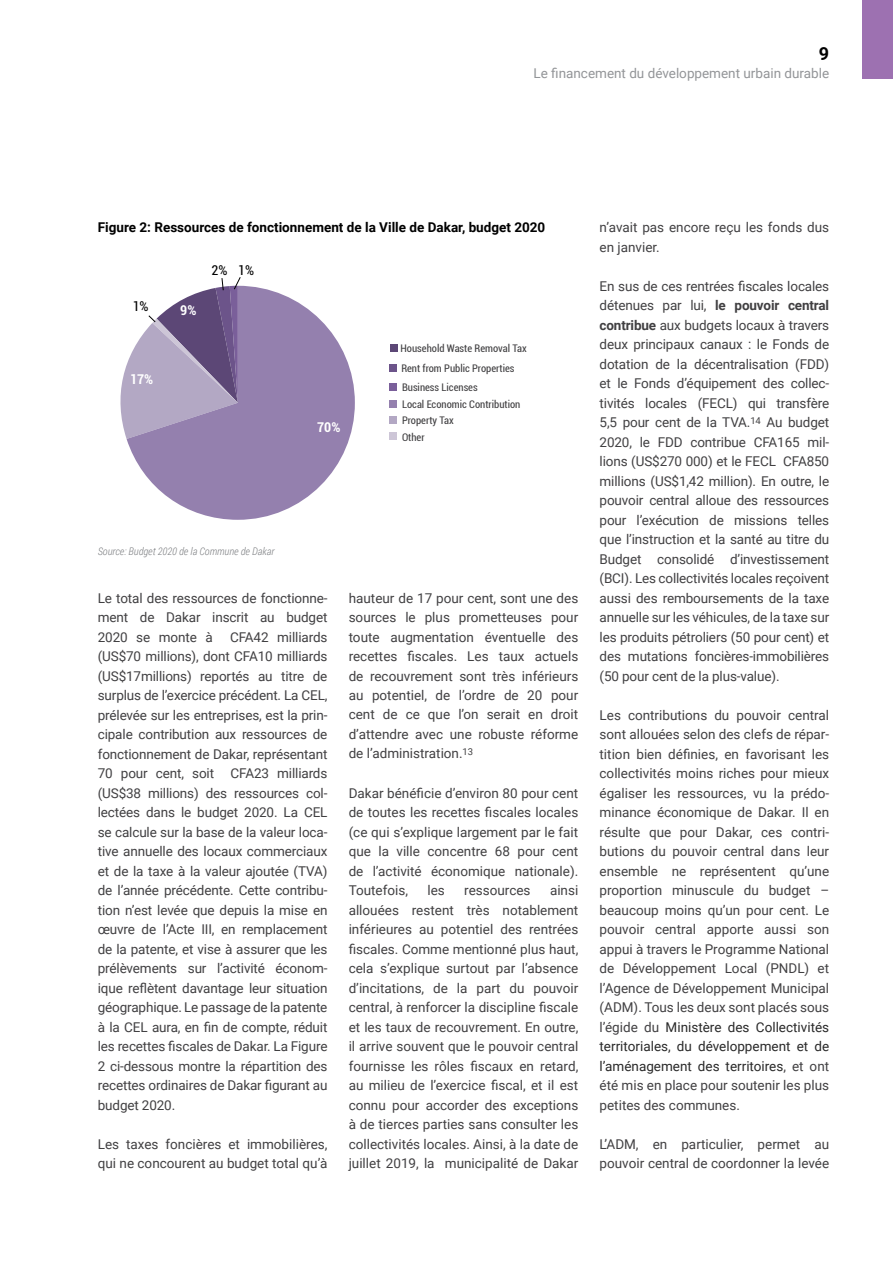
<style>
.page{position:relative;width:893px;height:1263px;background:#fff}
.page>*{position:absolute;margin:0;border:0;box-sizing:border-box;transform-origin:0 0}
.t1{font:700 18px "Roboto";color:#000}
.t2{font:13.5px/19.5px "Roboto";color:#414042;text-align:justify}
.t3{font:700 13.5px "Roboto";color:#000}
.t4{font:13.5px "Roboto";color:#939598}
.t5{font:700 condensed 13.5px "Roboto";color:#fff}
.t6{font:condensed 13.5px "Roboto";color:#000}
.t7{font:condensed 10.5px/19.5px "Roboto";color:#414042}
.t8{font:italic 300 10.5px "Roboto Condensed";color:#808285}
.s1{font-weight:700}
.s2{color:#292929}
</style>
<div class="page">
<div style="left:862px;top:0;width:31px;height:79px;background:#9d71b1"></div>
<svg style="left:127px;top:286px;width:228px;height:234px;fill:#9480ae"></svg>
<div style="left:390px;top:344px;width:7px;height:8px;background:#5c4776"></div>
<div style="left:389px;top:364px;width:8px;height:7px;background:#6c548a"></div>
<div style="left:389px;top:383px;width:8px;height:8px;background:#7a5f9a"></div>
<div style="left:389px;top:400px;width:8px;height:7px;background:#9480ae"></div>
<div style="left:389px;top:416px;width:8px;height:8px;background:#b3a8c4"></div>
<div style="left:389px;top:433px;width:8px;height:7px;background:#cdc6d7"></div>
<svg style="left:120px;top:277px;width:121px;height:162px"></svg>
<h1 class="t1" style="left:819px;top:41px;width:12px">9</h1>
<p class="t4" style="left:533px;top:64px;width:297px">Le financement du développement urbain durable</p>
<p class="t3" style="left:98px;top:218px;width:449px">Figure 2: Ressources de fonctionnement de la Ville de Dakar, budget 2020</p>
<p class="t6" style="left:133px;top:297px;width:17px">1%</p>
<p class="t5" style="left:130px;top:369px;width:25px">17%</p>
<p class="t5" style="left:180px;top:301px;width:18px">9%</p>
<p class="t6" style="left:212px;top:261px;width:44px">2% 1%</p>
<p class="t5" style="left:317px;top:418px;width:25px">70%</p>
<p class="t7" style="left:400px;top:338px;width:128px">Household Waste Removal Tax<br>Rent from Public Properties<br>Business Licenses</p>
<p class="t7" style="left:402px;top:395px;width:120px;line-height:16.4px">Local Economic Contribution<br>Property Tax<br>Other</p>
<p class="t8" style="left:98px;top:544px;width:178px">Source: Budget 2020 de la Commune de Dakar</p>
<p class="t2" style="left:98px;top:588px;width:231px">Le total des ressources de fonctionne&shy;ment de Dakar inscrit au budget 2020 se monte à</p>
<p class="t2" style="left:98px;top:627px;width:231px;text-indent:132px">CFA42 milliards (US$70 millions), dont CFA10 milliards (US$17millions) reportés au titre de surplus de l’exercice précédent. La CEL, prélevée sur les entreprises, est la prin&shy;cipale contribution aux ressources de fonctionnement de Dakar, représentant 70 pour cent, soit CFA23 milliards (US$38 millions) des ressources col&shy;lectées dans le budget 2020. La CEL se calcule sur la base de la valeur loca&shy;tive annuelle des locaux commerciaux et de la taxe à la valeur ajoutée (TVA) de l’année précédente. Cette contribu&shy;tion n’est levée que depuis la mise en œuvre de l’Acte III, en remplacement de la patente, et vise à assurer que les prélèvements sur l’activité économ&shy;ique reflètent davantage leur situation géographique. Le passage de la patente à la CEL aura, en fin de compte, réduit les recettes fiscales de Dakar. La Figure 2 ci-dessous montre la répartition des recettes ordinaires de Dakar figurant au budget 2020.</p>
<p class="t2" style="left:98px;top:1133px;width:231px">Les taxes foncières et immobilières, qui ne concourent au budget total qu’à</p>
<p class="t2" style="left:349px;top:587px;width:231px">hauteur de 17 pour cent, sont une des sources le plus prometteuses pour toute augmentation éventuelle des recettes fiscales. Les taux actuels de recouvrement sont très inférieurs au potentiel, de l’ordre de 20 pour cent de ce que l’on serait en droit d’attendre avec une robuste réforme de l’administration.<sup>13</sup></p>
<p class="t2" style="left:349px;top:783px;width:231px">Dakar bénéficie d’environ 80 pour cent de toutes les recettes fiscales locales (ce qui s’explique largement par le fait que la ville concentre 68 pour cent de l’activité économique nationale).<br>Toutefois,</p>
<p class="t2" style="left:427px;top:880px;width:19px">les</p>
<p class="t2" style="left:464px;top:880px;width:68px">ressources</p>
<p class="t2" style="left:349px;top:880px;width:231px;text-indent:201px">ainsi allouées restent très notablement inférieures au potentiel des rentrées fiscales. Comme mentionné plus haut, cela s’explique surtout par l’absence d’incitations, de la part du pouvoir central, à renforcer la discipline fiscale et les taux de recouvrement. En outre, il arrive souvent que le pouvoir central fournisse les rôles fiscaux en retard, au milieu de l’exercice fiscal, et il est connu pour accorder des exceptions à de tierces parties sans consulter les collectivités locales. Ainsi, à la date de juillet 2019, la municipalité de Dakar</p>
<p class="t2" style="left:600px;top:217px;width:231px">n’avait pas encore reçu les fonds dus en janvier.</p>
<p class="t2" style="left:600px;top:275px;width:231px">En sus de ces rentrées fiscales locales détenues par lui, <span class="s1">le pouvoir central contribue</span> aux budgets locaux à travers deux principaux canaux : le Fonds de dotation de la décentralisation (FDD) et le Fonds d’équipement des collec&shy;tivités locales (FECL) qui transfère 5,5 pour cent de la TVA.<sup>14</sup> Au budget 2020, le FDD contribue CFA165 mil&shy;lions (US$270 000) et le FECL CFA850 millions (US$1,42 million). En outre, le pouvoir central alloue des ressources pour l’exécution de missions telles que l’instruction et la santé au titre du Budget consolidé d’investissement (BCI). Les collectivités locales reçoivent aussi des remboursements de la taxe annuelle sur les véhicules, de la taxe sur les produits pétroliers (50 pour cent) et des mutations foncières-immobilières (50 pour cent de la plus-value).</p>
<p class="t2" style="left:600px;top:704px;width:231px">Les contributions du pouvoir central sont allouées selon des clefs de répar&shy;tition bien définies, en favorisant les collectivités moins riches pour mieux égaliser les ressources, vu la prédo&shy;minance économique de Dakar. Il en résulte que pour Dakar, ces contri&shy;butions du pouvoir central dans leur ensemble ne représentent qu’une proportion minuscule du budget – beaucoup moins qu’un pour cent. Le pouvoir central apporte aussi son appui à travers le Programme National de Développement Local (PNDL) et l’Agence de Développement Municipal (ADM). Tous les deux sont placés sous l’égide du <span class="s2">Ministère des Collectivités territoriales, du développement et de l’aménagement des territoires</span>, et ont été mis en place pour soutenir les plus petites des communes.</p>
<p class="t2" style="left:600px;top:1133px;width:231px">L’ADM, en particulier, permet au pouvoir central de coordonner la levée</p>
</div>
